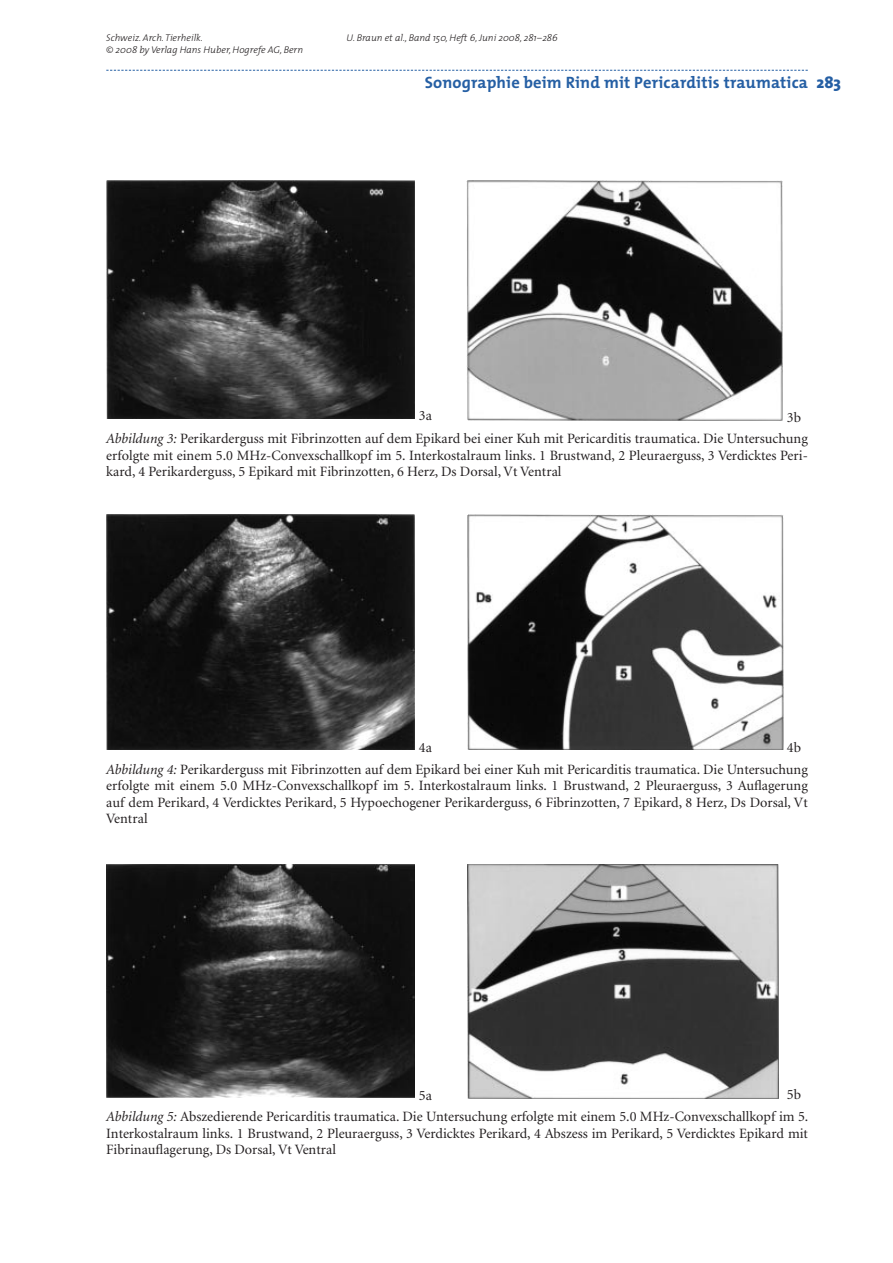
<style>
.page{position:relative;width:893px;height:1263px;background:#fff}
.page>*{position:absolute;margin:0;border:0;box-sizing:border-box;transform-origin:0 0}
.t1{font:700 16.5px "The Mix";letter-spacing:.01em;color:#255fa4}
.t2{font:14.25px/16.5px "Minion";color:#231f20}
.t3{font:italic 300 9.75px "The Mix";color:#231f20}
.s1{font-weight:800}
.s2{font-style:italic}
</style>
<div class="page">
<svg style="left:106px;top:70px;width:702px;height:1px"></svg>
<img style="left:106px;top:180px;width:309px;height:238px">
<img style="left:467px;top:180px;width:316px;height:241px">
<img style="left:106px;top:515px;width:309px;height:235px">
<img style="left:468px;top:514px;width:315px;height:236px">
<img style="left:106px;top:864px;width:309px;height:233px">
<img style="left:468px;top:864px;width:310px;height:234px">
<p class="t3" style="left:106px;top:30px;width:98px">Schweiz. Arch. Tierheilk.</p>
<p class="t3" style="left:347px;top:30px;width:213px">U. Braun et al., Band 150, Heft 6, Juni 2008, 281–286</p>
<p class="t3" style="left:106px;top:42px;width:198px">© 2008 by Verlag Hans Huber, Hogrefe AG, Bern</p>
<p class="t1" style="left:425px;top:69px;width:418px">Sonographie beim Rind mit Pericarditis traumatica <span class="s1">283</span></p>
<p class="t2" style="left:419px;top:408px;width:15px">3a</p>
<p class="t2" style="left:106px;top:407px;width:703px;line-height:21.9px;text-indent:681px">3b<br><span class="s2">Abbildung 3:</span> Perikarderguss mit Fibrinzotten auf dem Epikard bei einer Kuh mit Pericarditis traumatica. Die Untersuchung</p>
<p class="t2" style="left:106px;top:448px;width:703px">erfolgte mit einem 5.0 MHz-Convexschallkopf im 5. Interkostalraum links. 1 Brustwand, 2 Pleuraerguss, 3 Verdicktes Peri&shy;kard, 4 Perikarderguss, 5 Epikard mit Fibrinzotten, 6 Herz, Ds Dorsal, Vt Ventral</p>
<p class="t2" style="left:106px;top:737px;width:703px;line-height:21.9px;text-indent:681px">4b<br><span class="s2">Abbildung 4:</span> Perikarderguss mit Fibrinzotten auf dem Epikard bei einer Kuh mit Pericarditis traumatica. Die Untersuchung</p>
<p class="t2" style="left:106px;top:778px;width:703px;text-align:justify">erfolgte mit einem 5.0 MHz-Convexschallkopf im 5. Interkostalraum links. 1 Brustwand, 2 Pleuraerguss, 3 Auflagerung auf dem Perikard, 4 Verdicktes Perikard, 5 Hypoechogener Perikarderguss, 6 Fibrinzotten, 7 Epikard, 8 Herz, Ds Dorsal, Vt Ventral</p>
<p class="t2" style="left:419px;top:740px;width:15px">4a</p>
<p class="t2" style="left:106px;top:1084px;width:703px;line-height:22.4px;text-indent:681px">5b<br><span class="s2">Abbildung 5:</span> Abszedierende Pericarditis traumatica. Die Untersuchung erfolgte mit einem 5.0 MHz-Convexschallkopf im 5.</p>
<p class="t2" style="left:106px;top:1126px;width:703px">Interkostalraum links. 1 Brustwand, 2 Pleuraerguss, 3 Verdicktes Perikard, 4 Abszess im Perikard, 5 Verdicktes Epikard mit<br>Fibrinauflagerung, Ds Dorsal, Vt Ventral</p>
<p class="t2" style="left:419px;top:1087px;width:15px">5a</p>
</div>
